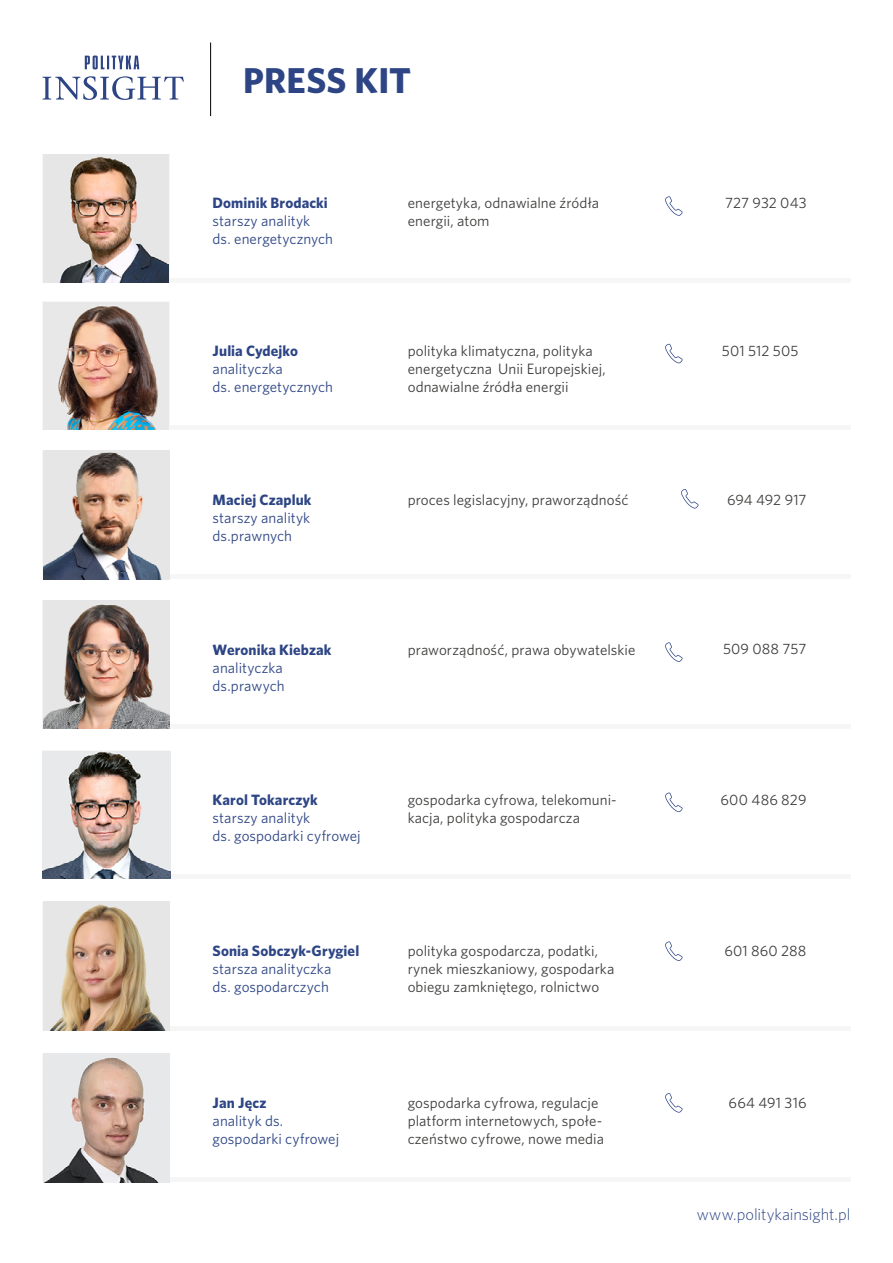
<style>
.page{position:relative;width:893px;height:1263px;background:#fff}
.page>*{position:absolute;margin:0;border:0;box-sizing:border-box;transform-origin:0 0}
.t1{font:700 36px "Whitney";letter-spacing:.01em;color:#2d4584}
.t2{font:300 16.5px "Whitney";letter-spacing:-.005em;color:#2d4584}
.t3{font:15px/18px "Whitney";letter-spacing:.005em;color:#3c3c3b}
.t4{font:15px/18px "Whitney";letter-spacing:.005em;color:#2d4584}
.t5{font:700 15px "Whitney";letter-spacing:.005em;color:#2d4584}
</style>
<div class="page">
<hr style="left:156px;top:278px;width:694px;height:4px;background:#f6f6f6">
<img style="left:44px;top:155px;width:125px;height:127px">
<svg style="left:665px;top:196px;width:18px;height:20px"></svg>
<div style="left:156px;top:425px;width:694px;height:5px;background:#f6f6f6"></div>
<svg style="left:43px;top:302px;width:1px;height:128px"></svg>
<img style="left:44px;top:302px;width:125px;height:128px">
<svg style="left:665px;top:344px;width:18px;height:19px"></svg>
<hr style="left:156px;top:724px;width:694px;height:4px;background:#f6f6f6">
<img style="left:43px;top:600px;width:126px;height:128px">
<svg style="left:665px;top:642px;width:18px;height:20px"></svg>
<hr style="left:156px;top:575px;width:694px;height:4px;background:#f6f6f6">
<img style="left:43px;top:451px;width:126px;height:128px">
<svg style="left:681px;top:489px;width:18px;height:19px"></svg>
<div style="left:156px;top:874px;width:694px;height:5px;background:#f6f6f6"></div>
<svg style="left:665px;top:792px;width:18px;height:20px"></svg>
<svg style="left:43px;top:56px;width:141px;height:44px"></svg>
<hr style="left:210px;top:43px;width:1px;height:73px;background:#000">
<hr style="left:156px;top:1026px;width:694px;height:4px;background:#f6f6f6">
<div style="left:156px;top:1177px;width:694px;height:5px;background:#f6f6f6"></div>
<img style="left:43px;top:902px;width:126px;height:128px">
<img style="left:43px;top:1053px;width:126px;height:129px">
<svg style="left:665px;top:941px;width:18px;height:20px"></svg>
<svg style="left:665px;top:1093px;width:18px;height:20px"></svg>
<img style="left:43px;top:751px;width:127px;height:128px">
<h1 class="t1" style="left:243px;top:57px;width:169px">PRESS KIT</h1>
<p class="t5" style="left:213px;top:193px;width:117px">Dominik Brodacki</p>
<p class="t4" style="left:213px;top:212px;width:122px">starszy analityk<br>ds. energetycznych</p>
<p class="t5" style="left:213px;top:341px;width:87px">Julia Cydejko</p>
<p class="t4" style="left:213px;top:359px;width:122px">analityczka<br>ds. energetycznych</p>
<p class="t5" style="left:213px;top:490px;width:100px">Maciej Czapluk</p>
<p class="t4" style="left:213px;top:509px;width:99px">starszy analityk ds.prawnych</p>
<p class="t5" style="left:213px;top:640px;width:120px">Weronika Kiebzak</p>
<p class="t4" style="left:213px;top:659px;width:74px">analityczka ds.prawych</p>
<p class="t5" style="left:213px;top:789px;width:107px">Karol Tokarczyk</p>
<p class="t4" style="left:213px;top:808px;width:150px">starszy analityk<br>ds. gospodarki cyfrowej</p>
<p class="t5" style="left:213px;top:941px;width:148px">Sonia Sobczyk-Grygiel</p>
<p class="t4" style="left:213px;top:960px;width:120px">starsza analityczka ds. gospodarczych</p>
<p class="t5" style="left:213px;top:1093px;width:55px">Jan Jęcz</p>
<p class="t4" style="left:213px;top:1111px;width:128px">analityk ds. gospodarki cyfrowej</p>
<p class="t3" style="left:408px;top:194px;width:193px">energetyka, odnawialne źródła energii, atom</p>
<p class="t3" style="left:725px;top:194px;width:83px">727 932 043</p>
<p class="t3" style="left:408px;top:341px;width:200px">polityka klimatyczna, polityka energetyczna Unii Europejskiej, odnawialne źródła energii</p>
<p class="t3" style="left:722px;top:341px;width:78px">501 512 505</p>
<p class="t3" style="left:408px;top:491px;width:222px">proces legislacyjny, praworządność</p>
<p class="t3" style="left:727px;top:491px;width:81px">694 492 917</p>
<p class="t3" style="left:408px;top:640px;width:229px">praworządność, prawa obywatelskie</p>
<p class="t3" style="left:723px;top:640px;width:85px">509 088 757</p>
<p class="t3" style="left:408px;top:790px;width:210px">gospodarka cyfrowa, telekomuni&shy;kacja, polityka gospodarcza</p>
<p class="t3" style="left:721px;top:790px;width:87px">600 486 829</p>
<p class="t3" style="left:408px;top:942px;width:208px">polityka gospodarcza, podatki, rynek mieszkaniowy, gospodarka obiegu zamkniętego, rolnictwo</p>
<p class="t3" style="left:408px;top:1093px;width:198px">gospodarka cyfrowa, regulacje platform internetowych, społe&shy;czeństwo cyfrowe, nowe media</p>
<p class="t3" style="left:724px;top:942px;width:84px">601 860 288</p>
<p class="t3" style="left:729px;top:1093px;width:79px">664 491 316</p>
<p class="t2" style="left:697px;top:1204px;width:155px">www.politykainsight.pl</p>
</div>
